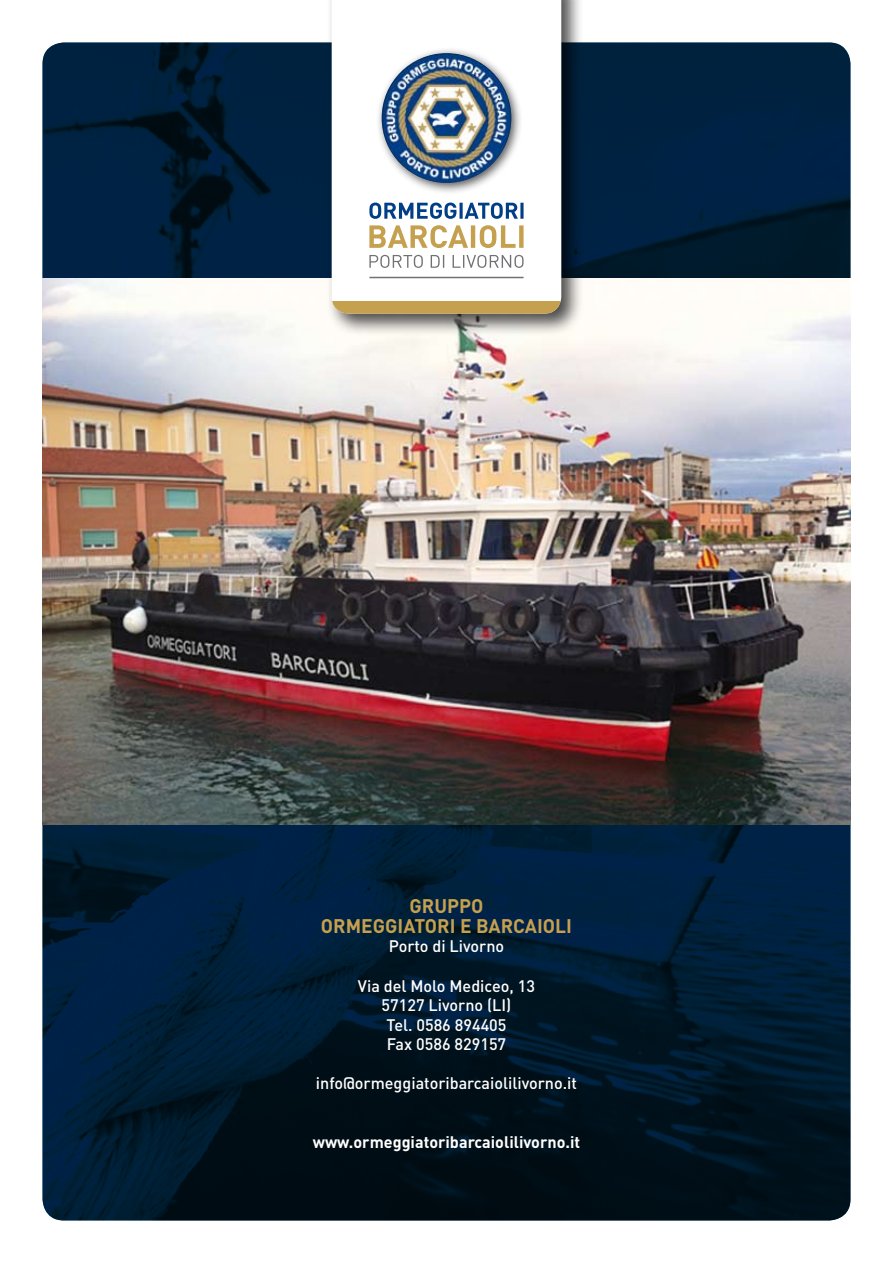
<style>
.page{position:relative;width:893px;height:1263px;background:#fff}
.page>*{position:absolute;margin:0;border:0;box-sizing:border-box;transform-origin:0 0}
.t1{font:700 19.5px "DIN";color:#c5a04f}
.t2{font:500 16.5px/19.5px "DIN";color:#fff;text-align:center}
.t3{font:700 16.5px "DIN";color:#fff}
</style>
<div class="page">
<img style="left:43px;top:43px;width:807px;height:1177px">
<img style="left:43px;top:279px;width:807px;height:546px">
<div style="left:325px;top:0;width:258px;height:336px;background:#000;opacity:.7"></div>
<svg style="left:332px;top:0;width:229px;height:301px"></svg>
<div style="left:332px;top:301px;width:229px;height:13px;background:#c5a04f"></div>
<div style="left:375px;top:47px;width:148px;height:148px;background:#000;opacity:.65"></div>
<img style="left:382px;top:53px;width:129px;height:130px;border-radius:65px">
<svg style="left:369px;top:255px;width:155px;height:13px"></svg>
<svg style="left:369px;top:225px;width:155px;height:23px"></svg>
<svg style="left:369px;top:203px;width:155px;height:16px"></svg>
<hr style="left:369px;top:277px;width:155px;height:1px;background:#707173">
<p class="t1" style="left:409px;top:894px;width:13px">Gruppo</p>
<p class="t1" style="left:321px;top:913px;width:26px">Orme</p>
<p class="t1" style="left:373px;top:913px;width:35px">ggiatori</p>
<p class="t1" style="left:460px;top:913px;width:28px">e Barcaioli</p>
<p class="t2" style="left:389px;top:936px;width:117px">Porto di Livorno</p>
<p class="t2" style="left:358px;top:975px;width:179px">Via del Molo Mediceo, 13<br>57127 Livorno (LI)<br>Tel. 0586 894405<br>Fax 0586 829157</p>
<p class="t2" style="left:316px;top:1073px;width:263px">info@ormeggiatoribarcaiolilivorno.it</p>
<p class="t3" style="left:313px;top:1131px;width:269px">www.ormeggiatoribarcaiolilivorno.it</p>
</div>
